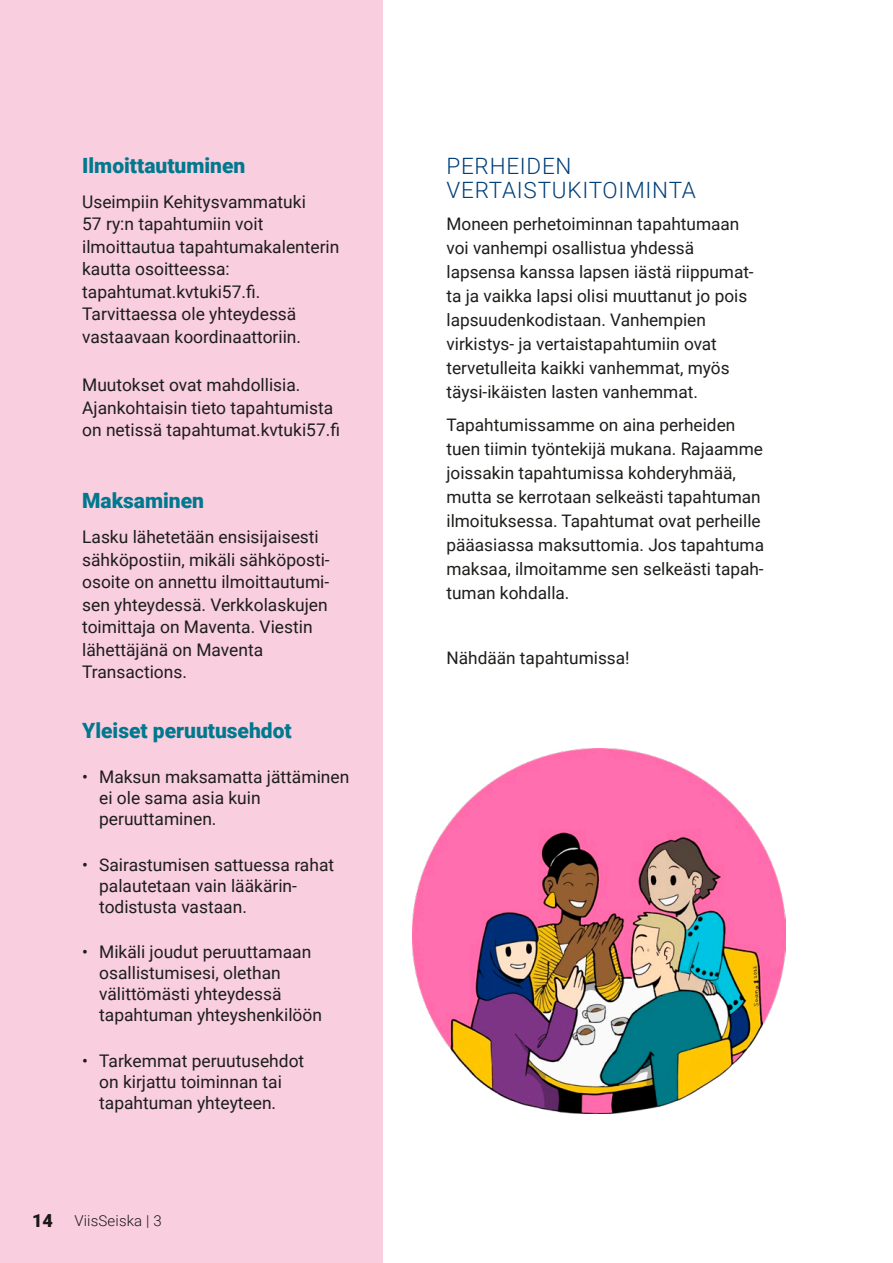
<style>
.page{position:relative;width:893px;height:1263px;background:#fff}
.page>*{position:absolute;margin:0;border:0;box-sizing:border-box;transform-origin:0 0}
.t1{font:300 22.5px/24px "Roboto";letter-spacing:.035em;color:#00407a}
.t2{font:900 21px "Roboto";color:#00788d}
.t3{font:17.4px/22.5px "Roboto";color:#1d1d1b}
.t4{font:17.25px/24px "Roboto";color:#1d1d1b}
.t5{font:300 15px "Roboto";letter-spacing:.01em;color:#1d1d1b}
.s1{font-weight:900;font-size:18px}
</style>
<div class="page">
<div style="left:0;top:0;width:383px;height:1263px;background:#f9cedf"></div>
<img style="left:412px;top:748px;width:373px;height:365px">
<p class="t2" style="left:82px;top:150px;width:165px">Ilmoittautuminen</p>
<p class="t3" style="left:82px;top:190px;width:259px">Useimpiin Kehitysvammatuki<br>57 ry:n tapahtumiin voit ilmoittautua tapahtumakalenterin kautta osoitteessa: tapahtumat.kvtuki57.fi.<br>Tarvittaessa ole yhteydessä vastaavaan koordinaattoriin.</p>
<p class="t3" style="left:82px;top:373px;width:259px">Muutokset ovat mahdollisia.<br>Ajankohtaisin tieto tapahtumista on netissä tapahtumat.kvtuki57.fi</p>
<p class="t2" style="left:82px;top:486px;width:123px">Maksaminen</p>
<p class="t3" style="left:82px;top:525px;width:249px">Lasku lähetetään ensisijaisesti sähköpostiin, mikäli sähköposti&shy;osoite on annettu ilmoittautumi&shy;sen yhteydessä. Verkkolaskujen toimittaja on Maventa. Viestin lähettäjänä on Maventa<br>Transactions.</p>
<p class="t2" style="left:82px;top:716px;width:211px">Yleiset peruutusehdot</p>
<p class="t3" style="left:99px;top:766px;width:252px;line-height:21px;text-indent:-17px">• Maksun maksamatta jättäminen ei ole sama asia kuin peruuttaminen.</p>
<p class="t3" style="left:99px;top:853px;width:236px;line-height:21px;text-indent:-17px">• Sairastumisen sattuessa rahat palautetaan vain lääkärin&shy;todistusta vastaan.</p>
<p class="t3" style="left:99px;top:941px;width:224px;line-height:21px;text-indent:-17px">• Mikäli joudut peruuttamaan osallistumisesi, olethan välittömästi yhteydessä tapahtuman yhteyshenkilöön</p>
<p class="t3" style="left:99px;top:1049px;width:207px;line-height:21px;text-indent:-17px">• Tarkemmat peruutusehdot on kirjattu toiminnan tai tapahtuman yhteyteen.</p>
<p class="t5" style="left:32px;top:1210px;width:131px"><span class="s1">14</span> ViisSeiska | 3</p>
<p class="t1" style="left:446px;top:153px;width:251px">PERHEIDEN<br>VERTAISTUKITOIMINTA</p>
<p class="t4" style="left:446px;top:211px;width:309px">Moneen perhetoiminnan tapahtumaan voi vanhempi osallistua yhdessä lapsensa kanssa lapsen iästä riippumat&shy;ta ja vaikka lapsi olisi muuttanut jo pois lapsuudenkodistaan. Vanhempien virkistys- ja vertaistapahtumiin ovat tervetulleita kaikki vanhemmat, myös täysi-ikäisten lasten vanhemmat.</p>
<p class="t4" style="left:446px;top:412px;width:319px">Tapahtumissamme on aina perheiden tuen tiimin työntekijä mukana. Rajaamme joissakin tapahtumissa kohderyhmää, mutta se kerrotaan selkeästi tapahtuman ilmoituksessa. Tapahtumat ovat perheille pääasiassa maksuttomia. Jos tapahtuma maksaa, ilmoitamme sen selkeästi tapah&shy;tuman kohdalla.</p>
<p class="t4" style="left:446px;top:645px;width:185px">Nähdään tapahtumissa!</p>
</div>
